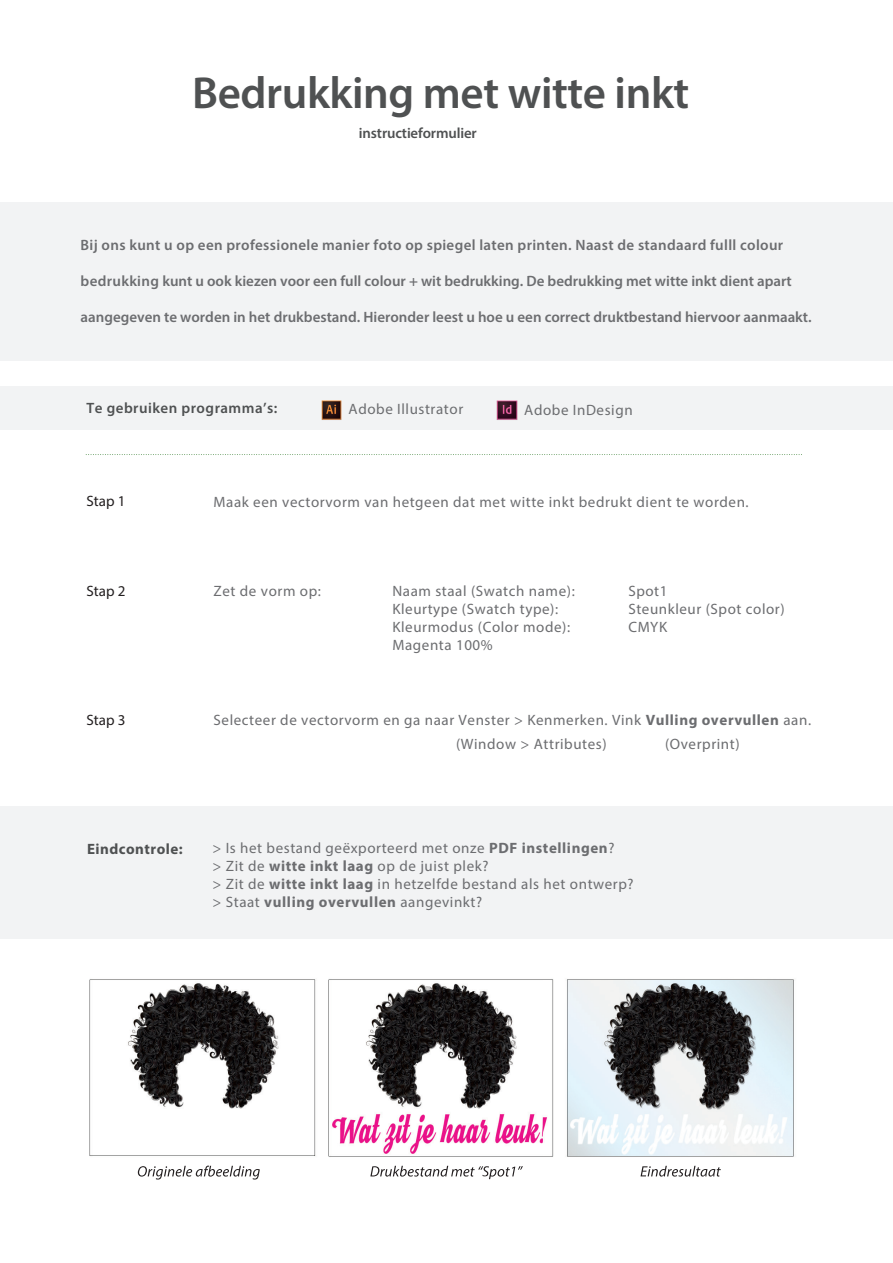
<style>
.page{position:relative;width:893px;height:1263px;background:#fff}
.page>*{position:absolute;margin:0;border:0;box-sizing:border-box;transform-origin:0 0}
.t1{font:600 45px "Myriad Pro";letter-spacing:-.01em;color:#4f5152}
.t2{font:15px/18px "Myriad Pro";letter-spacing:.04em;color:#6c6d70}
.t3{font:600 15px "Myriad Pro";color:#6c6d70}
.t4{font:600 15px "Myriad Pro";letter-spacing:.025em;color:#6c6d70}
.t5{font:600 15px "Myriad Pro";letter-spacing:.035em;color:#4f5152}
.t6{font:15px "Myriad Pro";color:#231f20}
.t7{font:700 15px "Myriad Pro";letter-spacing:.035em;color:#4f5152}
.t8{font:600 14.85px "Myriad Pro";letter-spacing:-.01em;color:#4f5152}
.s1{font-weight:700}
</style>
<div class="page">
<div style="left:0;top:387px;width:893px;height:43px;background:#f2f3f4"></div>
<div style="left:0;top:806px;width:893px;height:133px;background:#f2f3f4"></div>
<svg style="left:86px;top:454px;width:716px;height:1px"></svg>
<div style="left:0;top:202px;width:893px;height:158px;background:#f2f3f4"></div>
<img style="left:321px;top:400px;width:21px;height:20px">
<img style="left:497px;top:400px;width:20px;height:20px">
<img style="left:89px;top:979px;width:705px;height:201px">
<svg style="left:370px;top:1166px;width:37px;height:10px"></svg>
<img style="left:408px;top:1166px;width:67px;height:10px">
<svg style="left:478px;top:1166px;width:19px;height:13px"></svg>
<img style="left:497px;top:1166px;width:26px;height:10px">
<img style="left:138px;top:1165px;width:122px;height:14px">
<img style="left:640px;top:1166px;width:81px;height:10px">
<h1 class="t1" style="left:192px;top:64px;width:499px">Bedrukking met witte inkt</h1>
<p class="t8" style="left:359px;top:124px;width:119px">instructieformulier</p>
<p class="t4" style="left:81px;top:236px;width:704px">Bij ons kunt u op een professionele manier foto op spiegel laten printen. Naast de standaard fulll colour</p>
<p class="t3" style="left:81px;top:272px;width:713px">bedrukking kunt u ook kiezen voor een full colour + wit bedrukking. De bedrukking met witte inkt dient apart</p>
<p class="t3" style="left:81px;top:308px;width:733px">aangegeven te worden in het drukbestand. Hieronder leest u hoe u een correct druktbestand hiervoor aanmaakt.</p>
<p class="t5" style="left:87px;top:399px;width:192px">Te gebruiken programma’s:</p>
<p class="t2" style="left:524px;top:401px;width:110px">Adobe InDesign</p>
<p class="t2" style="left:349px;top:400px;width:116px">Adobe Illustrator</p>
<p class="t6" style="left:87px;top:491px;width:40px">Stap 1</p>
<p class="t2" style="left:214px;top:492px;width:537px">Maak een vectorvorm van hetgeen dat met witte inkt bedrukt dient te worden.</p>
<p class="t6" style="left:87px;top:582px;width:40px">Stap 2</p>
<p class="t2" style="left:214px;top:582px;width:109px">Zet de vorm op:</p>
<p class="t2" style="left:392px;top:582px;width:184px">Naam staal (Swatch name):<br>Kleurtype (Swatch type):<br>Kleurmodus (Color mode):<br>Magenta 100%</p>
<p class="t2" style="left:628px;top:582px;width:158px">Spot1<br>Steunkleur (Spot color)<br>CMYK</p>
<p class="t6" style="left:87px;top:711px;width:40px">Stap 3</p>
<p class="t2" style="left:214px;top:711px;width:599px">Selecteer de vectorvorm en ga naar Venster &gt; Kenmerken. Vink <span class="s1">Vulling overvullen</span> aan.</p>
<p class="t2" style="left:456px;top:735px;width:152px">(Window &gt; Attributes)</p>
<p class="t2" style="left:665px;top:735px;width:76px">(Overprint)</p>
<p class="t7" style="left:87px;top:839px;width:97px">Eindcontrole:</p>
<p class="t2" style="left:212px;top:838px;width:423px">&gt; Is het bestand geëxporteerd met onze <span class="s1">PDF instellingen</span>?<br>&gt; Zit de <span class="s1">witte inkt laag</span> op de juist plek?<br>&gt; Zit de <span class="s1">witte inkt laag</span> in hetzelfde bestand als het ontwerp? &gt; Staat <span class="s1">vulling overvullen</span> aangevinkt?</p>
</div>
